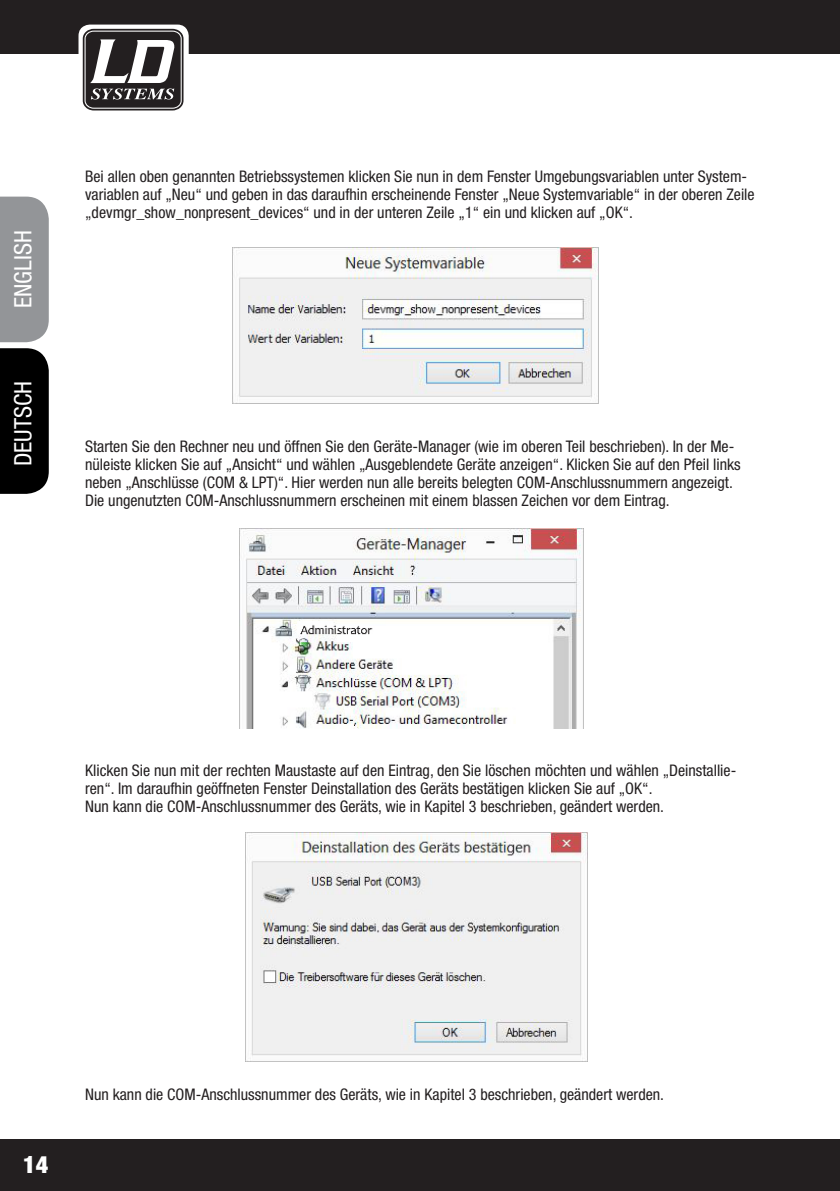
<style>
.page{position:relative;width:840px;height:1191px;background:#fff}
.page>*{position:absolute;margin:0;border:0;box-sizing:border-box;transform-origin:0 0}
.t1{font:condensed 24px "Helvetica Neue LT Std";color:#fff}
.t2{font:900 condensed 24px "Helvetica Neue LT Std";color:#fff}
.t3{font:condensed 16px/18px "Helvetica Neue LT Pro";color:#231f20}
</style>
<div class="page">
<div style="left:0;top:1138px;width:839px;height:53px;background:#231f20"></div>
<div style="left:0;top:0;width:839px;height:54px;background:#231f20"></div>
<svg style="left:78px;top:25px;width:111px;height:91px"></svg>
<svg style="left:83px;top:29px;width:100px;height:81px"></svg>
<div style="left:0;top:348px;width:49px;height:146px;background:#000"></div>
<div style="left:0;top:197px;width:49px;height:145px;background:#939598"></div>
<img style="left:232px;top:248px;width:366px;height:156px">
<img style="left:240px;top:529px;width:343px;height:199px">
<img style="left:245px;top:832px;width:342px;height:230px">
<h1 class="t1" style="left:9px;top:308px;width:79px;rotate:-90deg">ENGLISH</h1>
<h1 class="t1" style="left:9px;top:466px;width:87px;rotate:-90deg">DEUTSCH</h1>
<p class="t3" style="left:85px;top:167px;width:670px">Bei allen oben genannten Betriebssystemen klicken Sie nun in dem Fenster Umgebungsvariablen unter System&shy;variablen auf „Neu“ und geben in das daraufhin erscheinende Fenster „Neue Systemvariable“ in der oberen Zeile „devmgr_show_nonpresent_devices“ und in der unteren Zeile „1“ ein und klicken auf „OK“.</p>
<p class="t3" style="left:85px;top:437px;width:656px">Starten Sie den Rechner neu und öffnen Sie den Geräte-Manager (wie im oberen Teil beschrieben). In der Me&shy;nüleiste klicken Sie auf „Ansicht“ und wählen „Ausgeblendete Geräte anzeigen“. Klicken Sie auf den Pfeil links neben „Anschlüsse (COM &amp; LPT)“. Hier werden nun alle bereits belegten COM-Anschlussnummern angezeigt.<br>Die ungenutzten COM-Anschlussnummern erscheinen mit einem blassen Zeichen vor dem Eintrag.</p>
<p class="t3" style="left:85px;top:761px;width:652px">Klicken Sie nun mit der rechten Maustaste auf den Eintrag, den Sie löschen möchten und wählen „Deinstallie&shy;ren“. Im daraufhin geöffneten Fenster Deinstallation des Geräts bestätigen klicken Sie auf „OK“.<br>Nun kann die COM-Anschlussnummer des Geräts, wie in Kapitel 3 beschrieben, geändert werden.</p>
<h1 class="t2" style="left:23px;top:1149px;width:26px">14</h1>
<p class="t3" style="left:85px;top:1085px;width:580px">Nun kann die COM-Anschlussnummer des Geräts, wie in Kapitel 3 beschrieben, geändert werden.</p>
</div>
